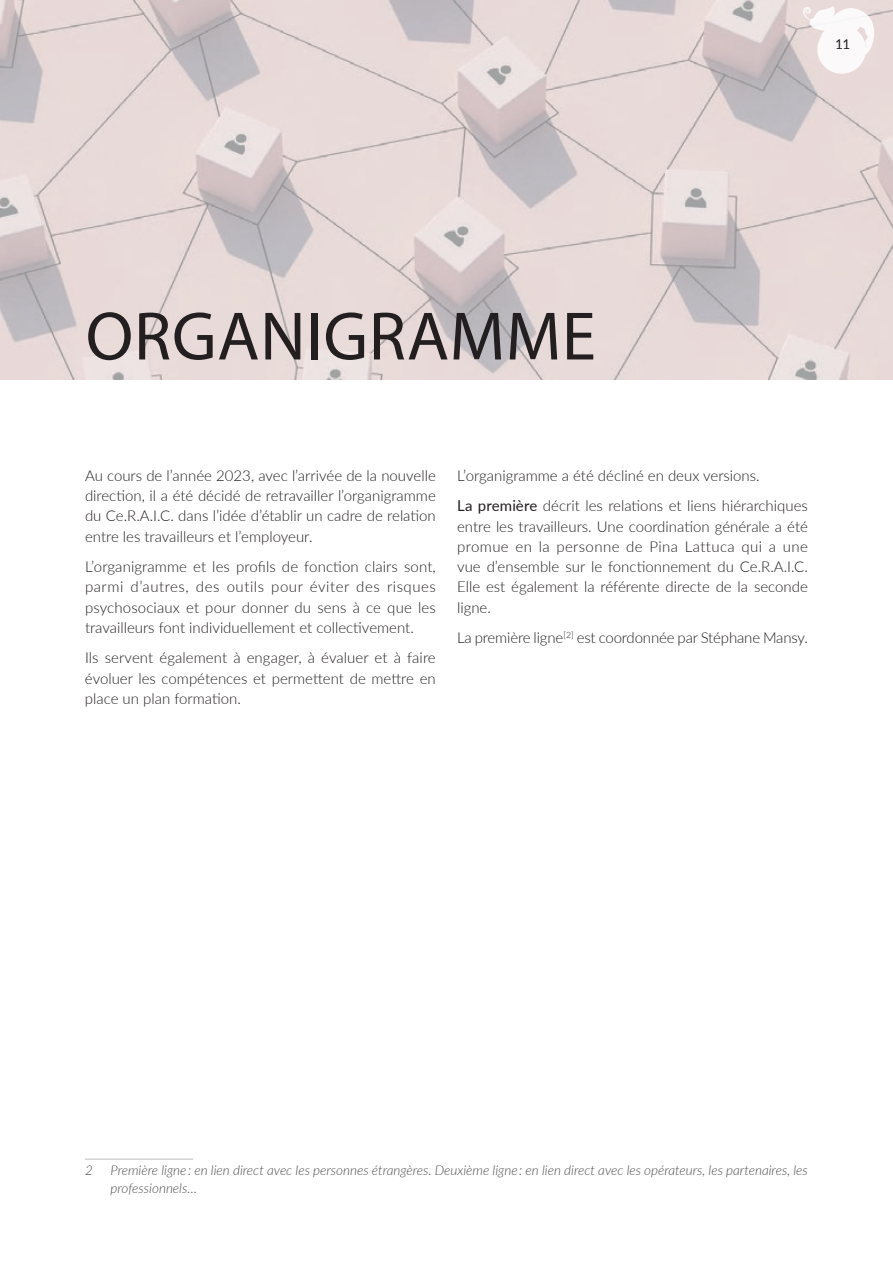
<style>
.page{position:relative;width:893px;height:1263px;background:#fff}
.page>*{position:absolute;margin:0;border:0;box-sizing:border-box;transform-origin:0 0}
.t1{font:69px "Myriad Pro";letter-spacing:.01em;color:#231f20}
.t2{font:300 15px/20.2px "Lato";color:#231f20;text-align:justify}
.t3{font:italic 300 13.5px/18.3px "Lato";color:#4b4c4d}
.t4{font:13.5px "Lato";color:#231f20}
.s1{font-weight:400}
</style>
<div class="page">
<img style="left:0;top:0;width:893px;height:380px">
<hr style="left:85px;top:1159px;width:108px;height:1px;background:#bcbdc0">
<svg style="left:803px;top:6px;width:71px;height:68px"></svg>
<p class="t4" style="left:835px;top:34px;width:17px">11</p>
<h1 class="t1" style="left:86px;top:294px;width:512px">ORGANIGRAMME</h1>
<p class="t2" style="left:85px;top:465px;width:352px">Au cours de l’année 2023, avec l’arrivée de la nouvelle direction, il a été décidé de retravailler l’organigramme du Ce.R.A.I.C. dans l’idée d’établir un cadre de relation entre les travailleurs et l’employeur.</p>
<p class="t2" style="left:85px;top:556px;width:352px">L’organigramme et les profils de fonction clairs sont, parmi d’autres, des outils pour éviter des risques psychosociaux et pour donner du sens à ce que les travailleurs font individuellement et collectivement.</p>
<p class="t2" style="left:85px;top:647px;width:352px">Ils servent également à engager, à évaluer et à faire évoluer les compétences et permettent de mettre en place un plan formation.</p>
<p class="t2" style="left:457px;top:460px;width:352px;line-height:30.5px">L’organigramme a été décliné en deux versions.<br><span class="s1">La première</span> décrit les relations et liens hiérarchiques</p>
<p class="t2" style="left:457px;top:515px;width:352px">entre les travailleurs. Une coordination générale a été promue en la personne de Pina Lattuca qui a une vue d’ensemble sur le fonctionnement du Ce.R.A.I.C.<br>Elle est également la référente directe de la seconde ligne.</p>
<p class="t2" style="left:457px;top:627px;width:352px">La première ligne <sup>[2]</sup> est coordonnée par Stéphane Mansy.</p>
<p class="t3" style="left:85px;top:1160px;width:9px">2</p>
<p class="t3" style="left:111px;top:1160px;width:699px">Première ligne : en lien direct avec les personnes étrangères. Deuxième ligne : en lien direct avec les opérateurs, les partenaires, les professionnels…</p>
</div>
